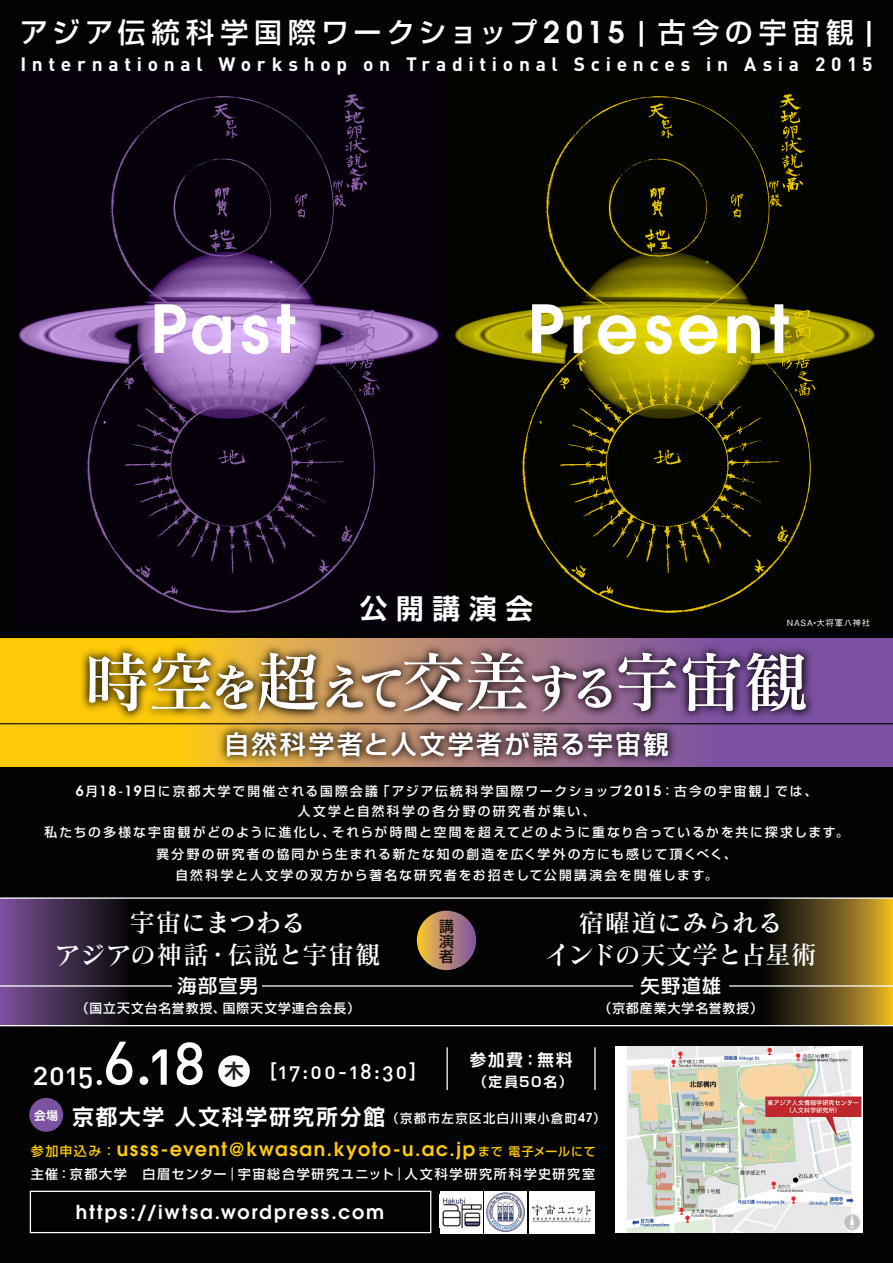
<style>
.page{position:relative;width:893px;height:1263px;background:#030303}
.page>*{position:absolute;margin:0;border:0;box-sizing:border-box;transform-origin:0 0}
.t1{font:66px "Matisse Pro DB";letter-spacing:-.025em;color:#fff}
.t2{font:600 66px "Avant Garde";letter-spacing:.08em;color:#fff}
.t3{font:59.25px "DIN Medium Alternate";color:#fff}
.t4{font:29.55px "DIN Medium Alternate";color:#fff}
.t5{font:500 28.05px "Shin Go Pro";letter-spacing:.19em;color:#fff}
.t6{font:700 27.6px "Shin Go Pro De";letter-spacing:.315em;color:#fff}
.t7{font:25.5px/32px "Matisse Pro DB";letter-spacing:-.01em;color:#fff;text-align:center}
.t8{font:500 25.35px "Shin Go Pro";letter-spacing:.11em;color:#fff}
.t9{font:21.3px "DIN Medium Alternate";letter-spacing:.095em;color:#fff}
.t10{font:700 19.2px "DIN";letter-spacing:.3em;color:#fff}
.t11{font:600 19.2px "Avant Garde";letter-spacing:.08em;color:#feca0a}
.t12{font:600 19.2px "Avant Garde";letter-spacing:.1em;color:#fff}
.t13{font:500 19.2px "Shin Go Pro";letter-spacing:.075em;color:#fff}
.t14{font:700 19.2px "Shin Go Pro De";color:#231f20}
.t15{font:700 16.5px "Shin Go Pro De";color:#fff}
.t16{font:500 14.85px/14.9px "Shin Go Pro";color:#231f20;text-align:justify}
.t17{font:700 13.65px "Shin Go Pro De";letter-spacing:.125em;color:#fff}
.t18{font:500 13.05px "Shin Go Pro";letter-spacing:.125em;color:#fff}
.t19{font:500 12.75px/21px "Shin Go Pro";letter-spacing:.155em;color:#fff;text-align:center}
.t20{font:500 12.75px "Shin Go Pro";letter-spacing:.08em;color:#fff}
.t21{font:500 12.75px "Shin Go Pro";letter-spacing:.085em;color:#fff}
.t22{font:500 12.45px "Shin Go Pro";letter-spacing:.11em;color:#fff}
.t23{font:500 8.55px "Gothic BBB Pro";letter-spacing:.075em;color:#fff}
.s1{font-family:"Avant Garde";font-weight:600;font-size:29.85px}
.s2{font-size:50.7px}
.s3{font-family:"Avant Garde";font-weight:600;font-size:14.1px}
.s4{font-weight:400}
.s5{font-size:13.05px}
.s6{font-size:35.55px}
.s7{font-family:"Shin Go Pro De";font-weight:700;font-size:21.45px}
.s8{font-family:"Avant Garde";font-weight:600}
.s9{font-family:"Shin Go Pro";font-weight:500;font-size:13.05px}
.s10{font-family:"Shin Go Pro";font-weight:500;font-size:11.85px}
</style>
<div class="page">
<svg style="left:0;top:899px;width:447px;height:126px"></svg>
<svg style="left:447px;top:899px;width:446px;height:126px"></svg>
<div style="left:11px;top:61px;width:436px;height:567px;background:#06000a"></div>
<svg style="left:0;top:639px;width:893px;height:127px;background:#be8e54"></svg>
<img style="left:68px;top:94px;width:333px;height:519px">
<img style="left:504px;top:94px;width:332px;height:519px">
<img style="left:211px;top:733px;width:473px;height:34px">
<div style="left:29px;top:1098px;width:34px;height:34px;background:#7c51a1;border-radius:50%"></div>
<div style="left:218px;top:1055px;width:32px;height:32px;background:#fff;border-radius:50%"></div>
<svg style="left:30px;top:1191px;width:401px;height:42px"></svg>
<hr style="left:446px;top:1047px;width:2px;height:43px;background:#fff">
<hr style="left:594px;top:1047px;width:2px;height:43px;background:#fff">
<div style="left:440px;top:1191px;width:42px;height:42px;background:#fff"></div>
<img style="left:442px;top:1198px;width:40px;height:29px">
<div style="left:485px;top:1191px;width:42px;height:42px;background:#fff"></div>
<img style="left:486px;top:1192px;width:39px;height:40px">
<div style="left:530px;top:1191px;width:65px;height:42px;background:#fff"></div>
<img style="left:532px;top:1205px;width:59px;height:17px">
<img style="left:71px;top:638px;width:751px;height:95px">
<svg style="left:417px;top:911px;width:59px;height:59px;background:#ba8a72"></svg>
<hr style="left:0;top:985px;width:172px;height:1px;background:#fff">
<hr style="left:262px;top:985px;width:371px;height:1px;background:#fff">
<hr style="left:729px;top:985px;width:164px;height:1px;background:#fff">
<hr style="left:0;top:897px;width:893px;height:2px;background:#fff">
<hr style="left:0;top:1025px;width:893px;height:1px;background:#fff">
<img style="left:616px;top:1047px;width:247px;height:186px">
<hr style="left:0;top:723px;width:893px;height:1px;background:#231f20">
<h3 class="t5" style="left:20px;top:9px;width:854px">アジア伝統科学国際ワークショップ<span class="s1">2015</span> | 古今の宇宙観 |</h3>
<h3 class="t10" style="left:20px;top:52px;width:854px">International Workshop on Traditional Sciences in Asia 2015</h3>
<h1 class="t2" style="left:150px;top:286px;width:147px">Past</h1>
<h1 class="t2" style="left:527px;top:286px;width:263px">Present</h1>
<h3 class="t6" style="left:360px;top:586px;width:175px">公開講演会</h3>
<p class="t23" style="left:787px;top:616px;width:85px">NASA•大将軍八神社</p>
<h1 class="t1" style="left:84px;top:640px;width:727px">時空<span class="s2">を</span>超<span class="s2">えて</span>交差<span class="s2">する</span>宇宙観</h1>
<h3 class="t8" style="left:224px;top:723px;width:446px">自然科学者と人文学者が語る宇宙観</h3>
<p class="t19" style="left:44px;top:779px;width:806px"><span class="s3">6</span>月<span class="s3">18</span><span class="s4">-</span><span class="s3">19</span><span class="s5">日</span>に京都大学で開催される国際会議「アジア伝統科学国際ワークショップ<span class="s3">2015</span>：古今の宇宙観」では、<br>人文学と自然科学の各分野の研究者が集い、<br>私たちの多様な宇宙観がどのように進化し、それらが時間と空間を超えてどのように重なり合っているかを共に探求します。異分野の研究者の協同から生まれる新たな知の創造を広く学外の方にも感じて頂くべく、<br>自然科学と人文学の双方から著名な研究者をお招きして公開講演会を開催します。</p>
<h3 class="t7" style="left:55px;top:906px;width:327px">宇宙にまつわる<br>アジアの神話・伝説と宇宙観</h3>
<h3 class="t13" style="left:178px;top:970px;width:82px">海部宣男</h3>
<p class="t20" style="left:76px;top:997px;width:285px">（国立天文台名誉教授、国際天文学連合会長）</p>
<p class="t16" style="left:439px;top:917px;width:16px">講演者</p>
<h3 class="t7" style="left:545px;top:906px;width:273px">宿曜道にみられる<br>インドの天文学と占星術</h3>
<h3 class="t13" style="left:640px;top:970px;width:82px">矢野道雄</h3>
<p class="t21" style="left:599px;top:997px;width:166px">（京都産業大学名誉教授）</p>
<h2 class="t3" style="left:94px;top:1025px;width:113px"><span class="s6">.</span>6.18</h2>
<p class="t15" style="left:470px;top:1046px;width:104px">参加費：無料</p>
<p class="t17" style="left:473px;top:1071px;width:100px">（定員50名）</p>
<p class="t22" style="left:34px;top:1107px;width:573px"><sup>会場</sup> <span class="s7">京都大学 人文科学研究所分館</span>（京都市左京区北白川東小倉町<span class="s8">47</span>）</p>
<h3 class="t14" style="left:224px;top:1055px;width:21px">木</h3>
<h3 class="t4" style="left:33px;top:1055px;width:62px">2015</h3>
<h3 class="t9" style="left:270px;top:1058px;width:148px">[17:00-18:30]</h3>
<h3 class="t11" style="left:31px;top:1137px;width:566px"><span class="s9">参加申込み：</span>usss-event@kwasan.kyoto-u.ac.jp <span class="s10">まで 電子メールにて</span></h3>
<p class="t18" style="left:31px;top:1163px;width:566px">主催：京都大学　白眉センター｜宇宙総合学研究ユニット｜人文科学研究所科学史研究室</p>
<h3 class="t12" style="left:76px;top:1199px;width:310px">https://iwtsa.wordpress.com</h3>
</div>
